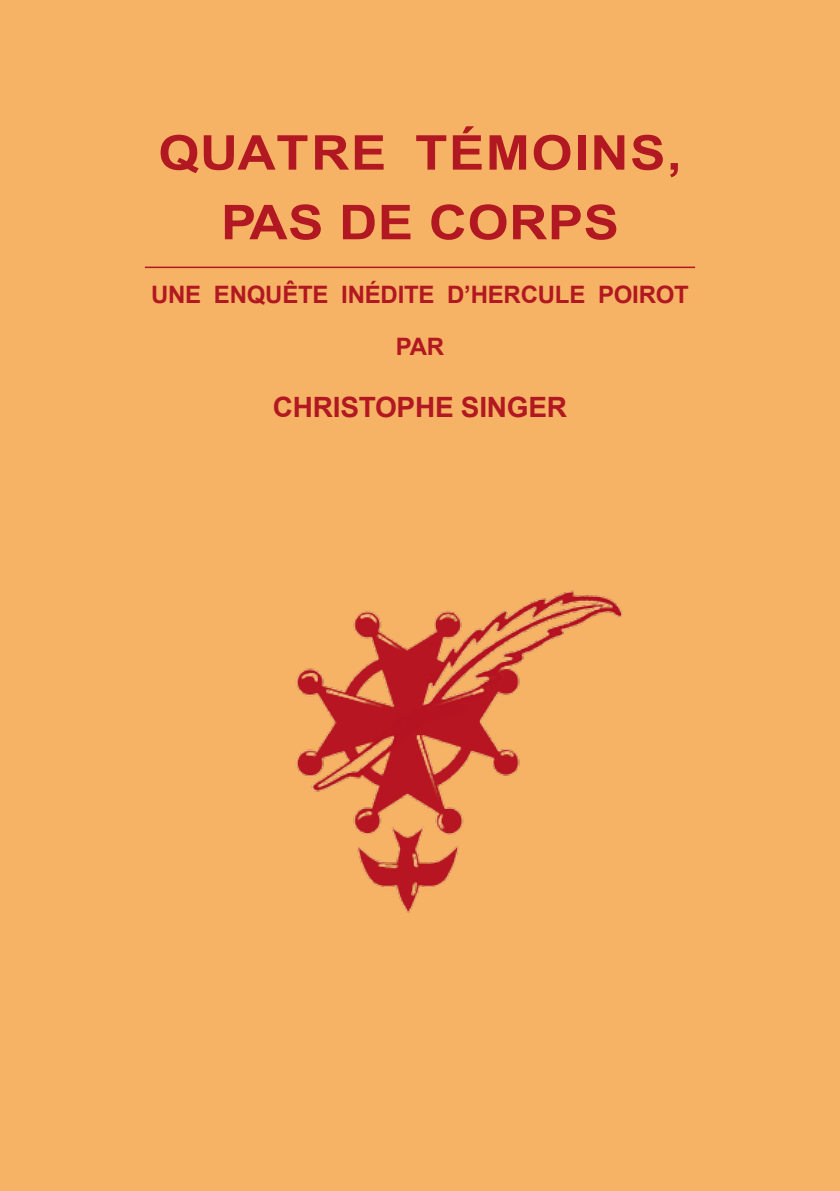
<style>
.page{position:relative;width:840px;height:1191px;background:#fff}
.page>*{position:absolute;margin:0;border:0;box-sizing:border-box;transform-origin:0 0}
.t1{font:700 48px/69.6px "Arial";letter-spacing:.01em;color:#b11821;text-align:center;scale:1.1 1}
.t2{font:700 28px "Arial";letter-spacing:-.01em;color:#b11821}
.t3{font:700 24px/51.6px "Arial";letter-spacing:-.01em;color:#b11821}
</style>
<div class="page">
<div style="left:0;top:0;width:839px;height:1191px;background:#f7b365"></div>
<hr style="left:145px;top:266px;width:549px;height:2px;background:#b11821">
<img style="left:296px;top:590px;width:327px;height:323px">
<h1 class="t1" style="left:158px;top:120px;width:477px">QUATRE TÉMOINS,<br>PAS DE CORPS</h1>
<p class="t3" style="left:395px;top:269px;width:294px;text-indent:-244px">UNE ENQUÊTE INÉDITE D’HERCULE POIROT<br>PAR</p>
<p class="t2" style="left:273px;top:389px;width:295px">CHRISTOPHE SINGER</p>
</div>
